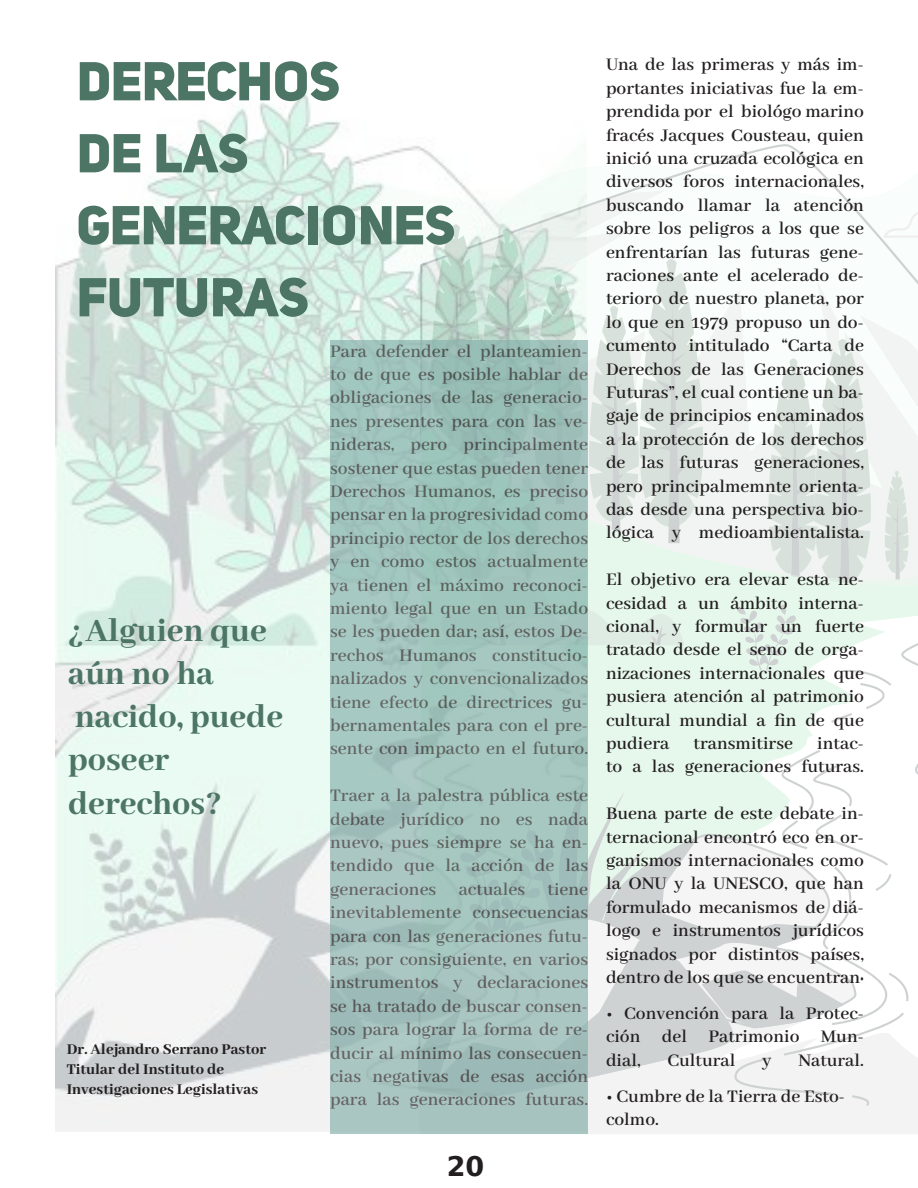
<style>
.page{position:relative;width:918px;height:1188px;background:#fff}
.page>*{position:absolute;margin:0;border:0;box-sizing:border-box;transform-origin:0 0}
.t1{font:54px/72px "Uni Sans Heavy";color:#4c7566}
.t2{font:800 36px/43.2px "Abhaya Libre";color:#4c7566}
.t3{font:700 27px "ae Al Mothnna";color:#231f20}
.t4{font:600 19.5px/23.4px "Abhaya Libre";color:#231f20;text-align:justify}
.t5{font:800 16.5px/19.8px "Abhaya Libre";color:#231f20}
</style>
<div class="page">
<img style="left:56px;top:93px;width:364px;height:1039px">
<div style="left:588px;top:1106px;width:330px;height:28px;background:#f3f3f3"></div>
<svg style="left:421px;top:155px;width:497px;height:951px"></svg>
<div style="left:330px;top:340px;width:258px;height:794px;background:linear-gradient(to right,#a3c5bf,#a1c2bc)"></div>
<h1 class="t1" style="left:78px;top:45px;width:380px">DERECHOS<br>DE LAS<br>GENERACIONES<br>FUTURAS</h1>
<h2 class="t2" style="left:68px;top:610px;width:216px">¿Alguien que aún no ha nacido, puede poseer derechos?</h2>
<p class="t5" style="left:67px;top:1040px;width:201px">Dr. Alejandro Serrano Pastor<br>Titular del Instituto de<br>Investigaciones Legislativas</p>
<p class="t4" style="left:330px;top:340px;width:260px">Para defender el planteamien&shy;to de que es posible hablar de obligaciones de las generacio&shy;nes presentes para con las ve&shy;nideras, pero principalmente sostener que estas pueden tener Derechos Humanos, es preciso pensar en la progresividad como principio rector de los derechos y en como estos actualmente ya tienen el máximo reconoci&shy;miento legal que en un Estado se les pueden dar; así, estos De&shy;rechos Humanos constitucio&shy;nalizados y convencionalizados tiene efecto de directrices gu&shy;bernamentales para con el pre&shy;sente con impacto en el futuro.</p>
<p class="t4" style="left:330px;top:785px;width:260px">Traer a la palestra pública este debate jurídico no es nada nuevo, pues siempre se ha en&shy;tendido que la acción de las generaciones actuales tiene inevitablemente consecuencias para con las generaciones futu&shy;ras; por consiguiente, en varios instrumentos y declaraciones se ha tratado de buscar consen&shy;sos para lograr la forma de re&shy;ducir al mínimo las consecuen&shy;cias negativas de esas acción para las generaciones futuras.</p>
<h3 class="t3" style="left:447px;top:1148px;width:39px">20</h3>
<p class="t4" style="left:606px;top:54px;width:260px">Una de las primeras y más im&shy;portantes iniciativas fue la em&shy;prendida por el biológo marino fracés Jacques Cousteau, quien inició una cruzada ecológica en diversos foros internacionales, buscando llamar la atención sobre los peligros a los que se enfrentarían las futuras gene&shy;raciones ante el acelerado de&shy;terioro de nuestro planeta, por lo que en 1979 propuso un do&shy;cumento intitulado “Carta de Derechos de las Generaciones Futuras”, el cual contiene un ba&shy;gaje de principios encaminados a la protección de los derechos de las futuras generaciones, pero principalmemnte orienta&shy;das desde una perspectiva bio&shy;lógica y medioambientalista.</p>
<p class="t4" style="left:606px;top:569px;width:260px">El objetivo era elevar esta ne&shy;cesidad a un ámbito interna&shy;cional, y formular un fuerte tratado desde el seno de orga&shy;nizaciones internacionales que pusiera atención al patrimonio cultural mundial a fin de que pudiera transmitirse intac&shy;to a las generaciones futuras.</p>
<p class="t4" style="left:606px;top:803px;width:260px">Buena parte de este debate in&shy;ternacional encontró eco en or&shy;ganismos internacionales como la ONU y la UNESCO, que han formulado mecanismos de diá&shy;logo e instrumentos jurídicos signados por distintos países, dentro de los que se encuentran:</p>
<p class="t4" style="left:606px;top:1002px;width:259px">• Convención para la Protec&shy;ción del Patrimonio Mun&shy;dial,</p>
<p class="t4" style="left:668px;top:1049px;width:70px">Cultural</p>
<p class="t4" style="left:762px;top:1049px;width:11px">y</p>
<p class="t4" style="left:798px;top:1049px;width:67px">Natural.</p>
<p class="t4" style="left:606px;top:1085px;width:241px">• Cumbre de la Tierra de Esto&shy;colmo.</p>
</div>
